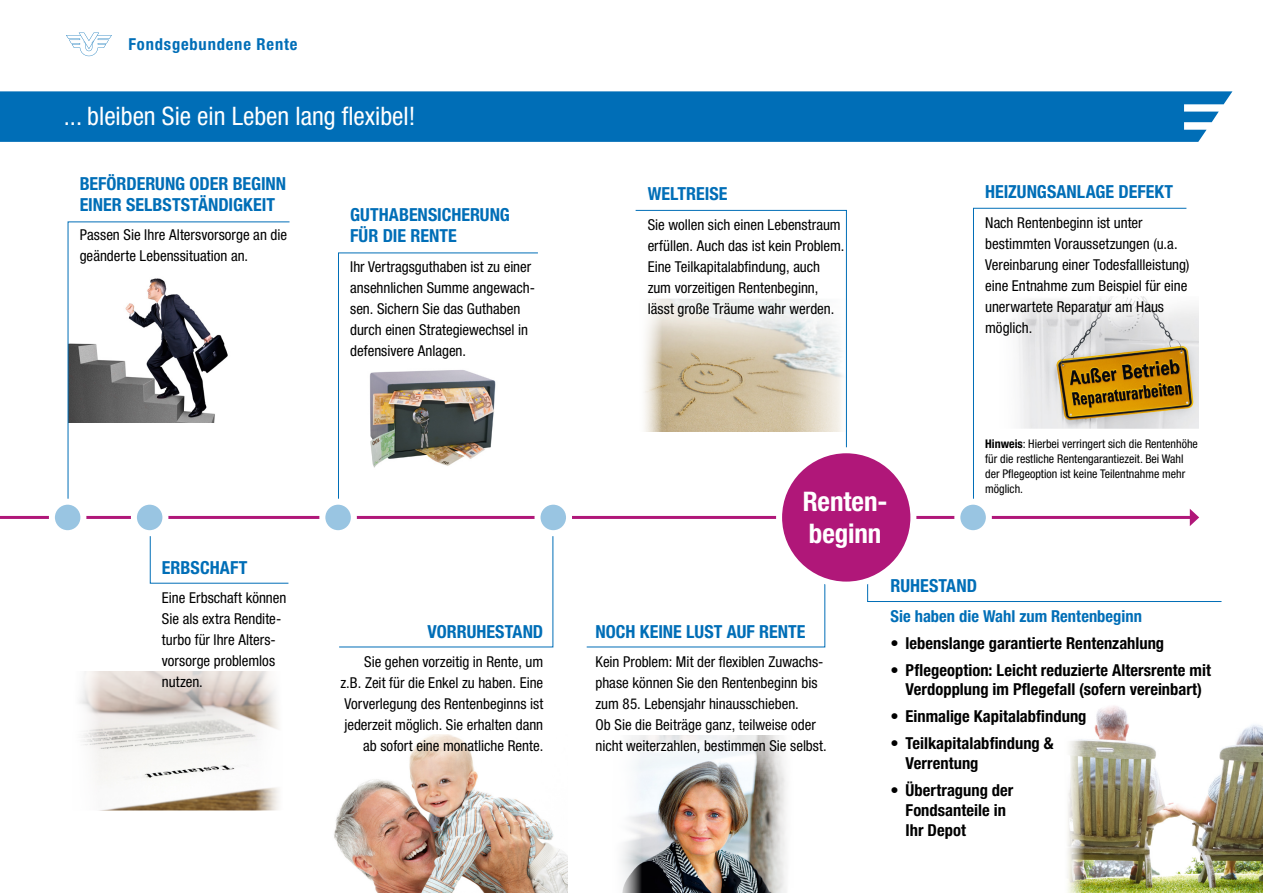
<style>
.page{position:relative;width:1263px;height:893px;background:#fff}
.page>*{position:absolute;margin:0;border:0;box-sizing:border-box;transform-origin:0 0}
.t1{font:700 condensed 27px/32.4px "Helvetica Neue LT Std";letter-spacing:-.005em;color:#fff}
.t2{font:condensed 25.5px "Helvetica Neue LT Std";color:#fff}
.t3{font:700 condensed 18px/21px "Helvetica Neue LT Std";color:#006eb7}
.t4{font:700 condensed 16.5px/19.8px "Helvetica Neue LT Std";color:#000}
.t5{font:700 condensed 16.5px "Helvetica Neue LT Std";letter-spacing:.005em;color:#006eb7}
.t6{font:700 condensed 16.5px "Helvetica Neue LT Std";letter-spacing:.05em;color:#006eb7}
.t7{font:condensed 15px/21px "Helvetica Neue LT Std";color:#000}
.t8{font:condensed 12px/15px "Helvetica Neue LT Std";color:#000}
.s1{font-weight:700}
.s2{font-weight:400}
</style>
<div class="page">
<div style="left:0;top:91px;width:1232px;height:51px;background:#006eb7"></div>
<svg style="left:66px;top:33px;width:46px;height:23px"></svg>
<img style="left:1067px;top:706px;width:196px;height:187px">
<img style="left:621px;top:736px;width:166px;height:157px">
<img style="left:334px;top:734px;width:233px;height:159px">
<img style="left:79px;top:672px;width:200px;height:138px">
<svg style="left:339px;top:536px;width:215px;height:112px"></svg>
<svg style="left:586px;top:515px;width:239px;height:133px"></svg>
<img style="left:1187px;top:307px;width:11px;height:121px">
<svg style="left:67px;top:221px;width:223px;height:295px"></svg>
<svg style="left:338px;top:252px;width:200px;height:264px"></svg>
<svg style="left:635px;top:210px;width:212px;height:237px"></svg>
<svg style="left:973px;top:208px;width:214px;height:291px"></svg>
<svg style="left:149px;top:536px;width:140px;height:48px"></svg>
<hr style="left:0;top:516px;width:1192px;height:3px;background:#b01779">
<svg style="left:867px;top:509px;width:355px;height:93px"></svg>
<div style="left:52px;top:502px;width:31px;height:31px;background:#99c5e2;border-radius:50%"></div>
<div style="left:49px;top:499px;width:37px;height:37px;border:6px solid #fff;border-radius:50%"></div>
<div style="left:134px;top:502px;width:31px;height:31px;background:#99c5e2;border-radius:50%"></div>
<div style="left:131px;top:499px;width:37px;height:37px;border:6px solid #fff;border-radius:50%"></div>
<div style="left:322px;top:502px;width:32px;height:31px;background:#99c5e2;border-radius:50%"></div>
<div style="left:319px;top:499px;width:38px;height:37px;border:6px solid #fff;border-radius:50%"></div>
<div style="left:537px;top:502px;width:32px;height:31px;background:#99c5e2;border-radius:50%"></div>
<div style="left:534px;top:499px;width:38px;height:37px;border:6px solid #fff;border-radius:50%"></div>
<div style="left:957px;top:502px;width:32px;height:31px;background:#99c5e2;border-radius:50%"></div>
<div style="left:954px;top:499px;width:38px;height:37px;border:6px solid #fff;border-radius:50%"></div>
<div style="left:779px;top:450px;width:134px;height:135px;background:#b01779;border-radius:50%"></div>
<div style="left:776px;top:447px;width:140px;height:141px;border:6px solid #fff;border-radius:50%"></div>
<p class="t6" style="left:128px;top:34px;width:171px">Fondsgebundene Rente</p>
<h2 class="t2" style="left:64px;top:101px;width:353px">... bleiben Sie ein Leben lang flexibel!</h2>
<p class="t3" style="left:80px;top:173px;width:208px">BEFÖRDERUNG ODER BEGINN<br>EINER SELBSTSTÄNDIGKEIT</p>
<p class="t7" style="left:80px;top:224px;width:209px">Passen Sie Ihre Altersvorsorge an die geänderte Lebenssituation an.</p>
<p class="t3" style="left:350px;top:204px;width:161px">GUTHABENSICHERUNG<br>FÜR DIE RENTE</p>
<p class="t7" style="left:350px;top:256px;width:186px">Ihr Vertragsguthaben ist zu einer ansehnlichen Summe angewach&shy;sen. Sichern Sie das Guthaben durch einen Strategiewechsel in defensivere Anlagen.</p>
<p class="t3" style="left:162px;top:557px;width:87px">ERBSCHAFT</p>
<p class="t7" style="left:162px;top:587px;width:126px">Eine Erbschaft können<br>Sie als extra Rendite&shy;turbo für Ihre Alters&shy;vorsorge problemlos nutzen.</p>
<p class="t3" style="left:428px;top:620px;width:117px">VORRUHESTAND</p>
<p class="t7" style="left:340px;top:651px;width:204px;text-align:right">Sie gehen vorzeitig in Rente, um z.B. Zeit für die Enkel zu haben. Eine Vorverlegung des Rentenbeginns ist jederzeit möglich. Sie erhalten dann ab sofort eine monatliche Rente.</p>
<p class="t3" style="left:648px;top:183px;width:81px">WELTREISE</p>
<p class="t7" style="left:648px;top:214px;width:198px">Sie wollen sich einen Lebenstraum erfüllen. Auch das ist kein Problem.<br>Eine Teilkapitalabfindung, auch zum vorzeitigen Rentenbeginn, lässt große Träume wahr werden.</p>
<h1 class="t1" style="left:803px;top:485px;width:86px">Renten&shy;beginn</h1>
<p class="t3" style="left:985px;top:181px;width:190px">HEIZUNGSANLAGE DEFEKT</p>
<p class="t7" style="left:985px;top:212px;width:206px">Nach Rentenbeginn ist unter bestimmten Voraussetzungen (u.a.<br>Vereinbarung einer Todesfallleistung) eine Entnahme zum Beispiel für eine unerwartete Reparatur am Haus möglich.</p>
<p class="t8" style="left:985px;top:437px;width:214px"><span class="s1">Hinweis</span>: Hierbei verringert sich die Rentenhöhe für die restliche Rentengarantiezeit. Bei Wahl der Pflegeoption ist keine Teilentnahme mehr möglich.</p>
<p class="t3" style="left:595px;top:620px;width:211px">NOCH KEINE LUST AUF RENTE</p>
<p class="t7" style="left:595px;top:651px;width:233px">Kein Problem: Mit der flexiblen Zuwachs&shy;phase können Sie den Rentenbeginn bis zum 85. Lebensjahr hinausschieben.<br>Ob Sie die Beiträge ganz, teilweise oder nicht weiterzahlen, bestimmen Sie selbst.</p>
<p class="t3" style="left:890px;top:575px;width:88px">RUHESTAND</p>
<p class="t5" style="left:890px;top:606px;width:253px">Sie haben die Wahl zum Rentenbeginn</p>
<p class="t4" style="left:890px;top:633px;width:275px"><span class="s2">•</span> lebenslange garantierte Rentenzahlung</p>
<p class="t4" style="left:890px;top:660px;width:322px;text-align:center">• Pflegeoption: Leicht reduzierte Altersrente mit<br>Verdopplung im Pflegefall (sofern vereinbart)</p>
<p class="t4" style="left:890px;top:706px;width:197px">• Einmalige Kapitalabfindung</p>
<p class="t4" style="left:905px;top:733px;width:150px;text-indent:-15px">• Teilkapitalabfindung &amp;<br>Verrentung</p>
<p class="t4" style="left:905px;top:780px;width:109px;text-indent:-15px">• Übertragung der<br>Fondsanteile in<br>Ihr Depot</p>
</div>
